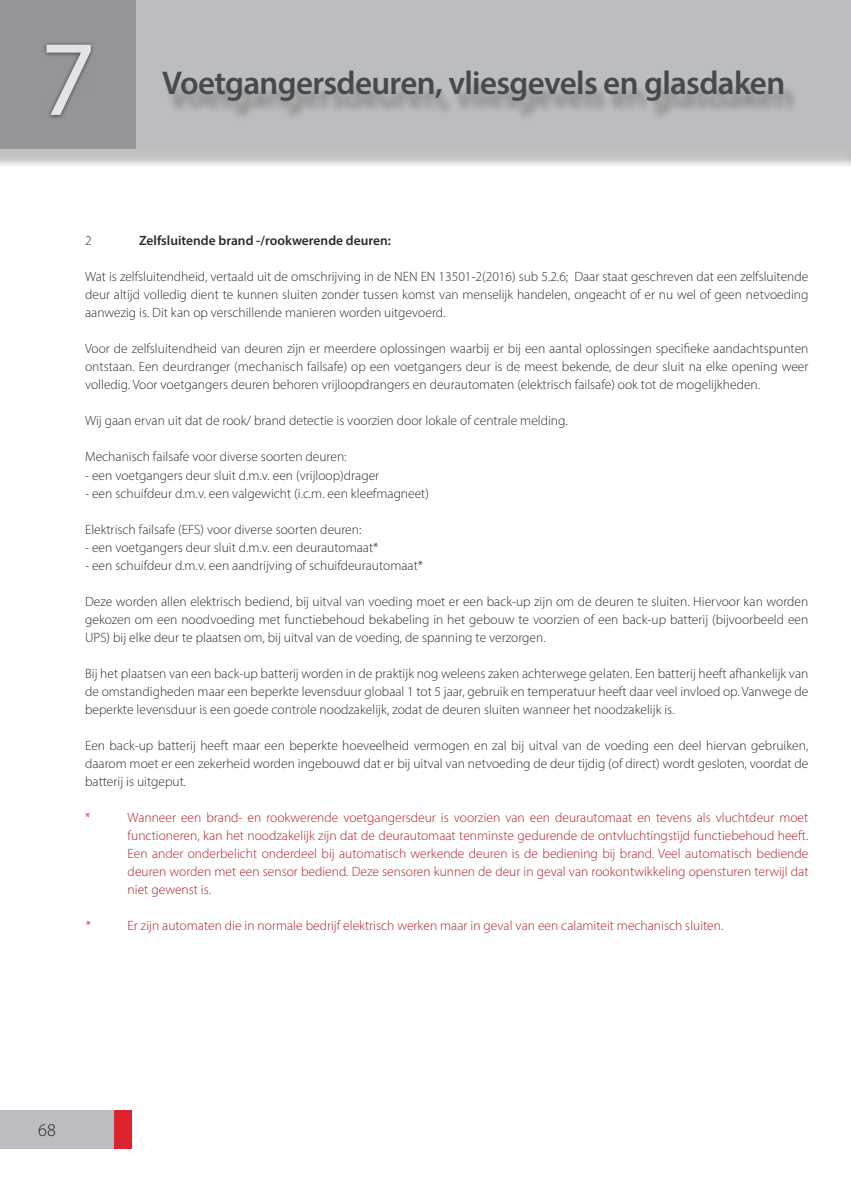
<style>
.page{position:relative;width:851px;height:1191px;background:#fff}
.page>*{position:absolute;margin:0;border:0;box-sizing:border-box;transform-origin:0 0}
.t1{font:108px "Myriad Pro";color:#fff}
.t2{font:600 33px "Myriad Pro";letter-spacing:-.02em;color:#464a4b}
.t3{font:300 18px "Myriad Pro";color:#231f20}
.t4{font:300 13.5px/18px "Myriad Pro";color:#282c2e;text-align:justify}
.t5{font:300 13.5px/18px "Myriad Pro";color:#af1f28;text-align:justify}
.t6{font:600 13.5px "Myriad Pro";color:#282c2e}
.t7{font:italic 300 13.5px "Myriad Pro";color:#af1f28}
</style>
<div class="page">
<hr style="left:850px;top:0;width:1px;height:149px;background:#bcbdc0">
<div style="left:0;top:0;width:850px;height:169px;background:#231f20;opacity:.15"></div>
<div style="left:0;top:0;width:850px;height:149px;background:#bcbdc0"></div>
<div style="left:0;top:1110px;width:132px;height:38px;background:#bcbdc0"></div>
<div style="left:115px;top:1110px;width:17px;height:38px;background:#de232f"></div>
<div style="left:163px;top:76px;width:634px;height:44px;background:#231f20;opacity:.35"></div>
<div style="left:0;top:0;width:135px;height:149px;background:#939598"></div>
<svg style="left:44px;top:43px;width:49px;height:75px"></svg>
<h1 class="t1" style="left:40px;top:12px;width:57px">7</h1>
<h2 class="t2" style="left:162px;top:62px;width:624px">Voetgangersdeuren, vliesgevels en glasdaken</h2>
<p class="t4" style="left:85px;top:232px;width:8px">2</p>
<p class="t6" style="left:139px;top:232px;width:253px">Zelfsluitende brand -/rookwerende deuren:</p>
<p class="t4" style="left:85px;top:268px;width:724px">Wat is zelfsluitendheid, vertaald uit de omschrijving in de NEN EN 13501-2(2016) sub 5.2.6; Daar staat geschreven dat een zelfsluitende deur altijd volledig dient te kunnen sluiten zonder tussen komst van menselijk handelen, ongeacht of er nu wel of geen netvoeding aanwezig is. Dit kan op verschillende manieren worden uitgevoerd.</p>
<p class="t4" style="left:85px;top:340px;width:724px">Voor de zelfsluitendheid van deuren zijn er meerdere oplossingen waarbij er bij een aantal oplossingen specifieke aandachtspunten ontstaan. Een deurdranger (mechanisch failsafe) op een voetgangers deur is de meest bekende, de deur sluit na elke opening weer volledig. Voor voetgangers deuren behoren vrijloopdrangers en deurautomaten (elektrisch failsafe) ook tot de mogelijkheden.</p>
<p class="t4" style="left:85px;top:412px;width:484px">Wij gaan ervan uit dat de rook/ brand detectie is voorzien door lokale of centrale melding.</p>
<p class="t4" style="left:85px;top:448px;width:263px">Mechanisch failsafe voor diverse soorten deuren:</p>
<p class="t4" style="left:85px;top:466px;width:295px">- een voetgangers deur sluit d.m.v. een (vrijloop)drager</p>
<p class="t4" style="left:85px;top:484px;width:345px">- een schuifdeur d.m.v. een valgewicht (i.c.m. een kleefmagneet)</p>
<p class="t4" style="left:85px;top:520px;width:278px">Elektrisch failsafe (EFS) voor diverse soorten deuren:</p>
<p class="t4" style="left:85px;top:538px;width:295px">- een voetgangers deur sluit d.m.v. een deurautomaat*</p>
<p class="t4" style="left:85px;top:556px;width:339px">- een schuifdeur d.m.v. een aandrijving of schuifdeurautomaat*</p>
<p class="t4" style="left:85px;top:592px;width:724px">Deze worden allen elektrisch bediend, bij uitval van voeding moet er een back-up zijn om de deuren te sluiten. Hiervoor kan worden gekozen om een noodvoeding met functiebehoud bekabeling in het gebouw te voorzien of een back-up batterij (bijvoorbeeld een UPS) bij elke deur te plaatsen om, bij uitval van de voeding, de spanning te verzorgen.</p>
<p class="t4" style="left:85px;top:664px;width:724px">Bij het plaatsen van een back-up batterij worden in de praktijk nog weleens zaken achterwege gelaten. Een batterij heeft afhankelijk van de omstandigheden maar een beperkte levensduur globaal 1 tot 5 jaar, gebruik en temperatuur heeft daar veel invloed op. Vanwege de beperkte levensduur is een goede controle noodzakelijk, zodat de deuren sluiten wanneer het noodzakelijk is.</p>
<p class="t4" style="left:85px;top:736px;width:724px">Een back-up batterij heeft maar een beperkte hoeveelheid vermogen en zal bij uitval van de voeding een deel hiervan gebruiken, daarom moet er een zekerheid worden ingebouwd dat er bij uitval van netvoeding de deur tijdig (of direct) wordt gesloten, voordat de batterij is uitgeput.</p>
<p class="t5" style="left:85px;top:808px;width:7px">*</p>
<p class="t5" style="left:128px;top:808px;width:682px">Wanneer een brand- en rookwerende voetgangersdeur is voorzien van een deurautomaat en tevens als vluchtdeur moet functioneren, kan het noodzakelijk zijn dat de deurautomaat tenminste gedurende de ontvluchtingstijd functiebehoud heeft.<br>Een ander onderbelicht onderdeel bij automatisch werkende deuren is de bediening bij brand. Veel automatisch bediende deuren worden met een sensor bediend. Deze sensoren kunnen de deur in geval van rookontwikkeling opensturen terwijl dat niet gewenst is.</p>
<p class="t7" style="left:85px;top:917px;width:7px">*</p>
<p class="t5" style="left:128px;top:916px;width:597px">Er zijn automaten die in normale bedrijf elektrisch werken maar in geval van een calamiteit mechanisch sluiten.</p>
<h3 class="t3" style="left:38px;top:1119px;width:19px">68</h3>
</div>
